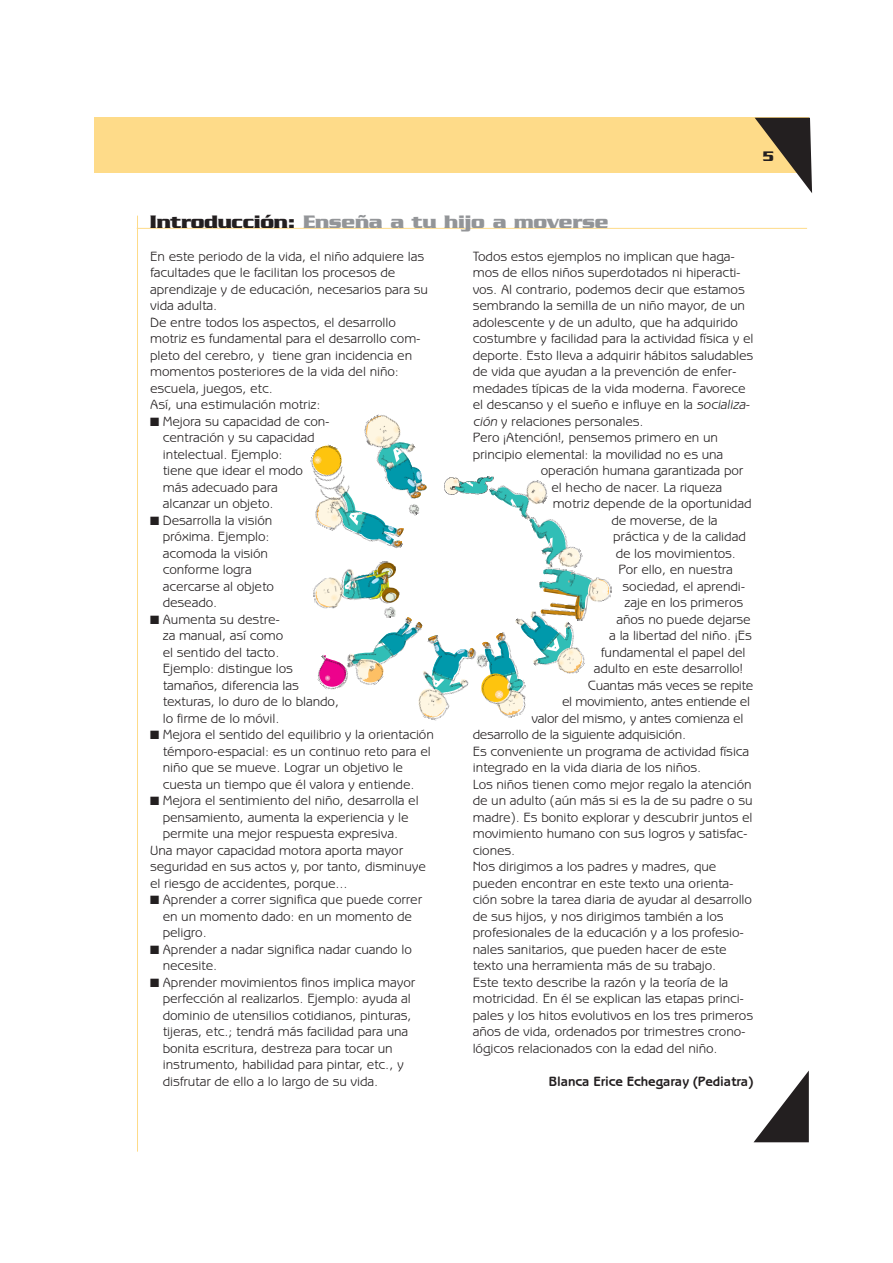
<style>
.page{position:relative;width:893px;height:1263px;background:#fff}
.page>*{position:absolute;margin:0;border:0;box-sizing:border-box;transform-origin:0 0}
.t1{font:700 19.5px "Serpentine";letter-spacing:-.015em;color:#939598}
.t2{font:700 15px "Serpentine";color:#231f20}
.t3{font:13.5px/16.5px "Benguiat Gothic";letter-spacing:-.005em;color:#231f20}
.t4{font:700 13.5px "Benguiat Gothic";letter-spacing:-.005em;color:#231f20}
.s1{color:#231f20}
.s2{font-style:italic}
</style>
<div class="page">
<svg style="left:754px;top:1071px;width:54px;height:71px"></svg>
<div style="left:94px;top:118px;width:714px;height:55px;background:#fedb89"></div>
<svg style="left:755px;top:118px;width:57px;height:75px"></svg>
<hr style="left:137px;top:216px;width:1px;height:936px;background:#fedb89">
<hr style="left:137px;top:228px;width:670px;height:1px;background:#fedb89">
<img style="left:609px;top:583px;width:3px;height:15px">
<svg style="left:311px;top:444px;width:298px;height:275px"></svg>
<img style="left:355px;top:414px;width:90px;height:103px">
<p class="t2" style="left:762px;top:152px;width:13px">5</p>
<h1 class="t1" style="left:149px;top:216px;width:460px"><span class="s1">Introducción:</span> Enseña a tu hijo a moverse</h1>
<p class="t3" style="left:150px;top:249px;width:279px">En este periodo de la vida, el niño adquiere las facultades que le facilitan los procesos de aprendizaje y de educación, necesarios para su vida adulta.<br>De entre todos los aspectos, el desarrollo motriz es fundamental para el desarrollo com&shy;pleto del cerebro, y tiene gran incidencia en momentos posteriores de la vida del niño: escuela, juegos, etc.<br>Así, una estimulación motriz:</p>
<p class="t3" style="left:163px;top:414px;width:168px;text-indent:-13px">■ Mejora su capacidad de con&shy;centración y su capacidad intelectual. Ejemplo:<br>tiene que idear el modo más adecuado para<br>alcanzar un objeto.</p>
<p class="t3" style="left:163px;top:513px;width:113px;text-indent:-13px">■ Desarrolla la visión próxima. Ejemplo: acomoda la visión conforme logra acercarse al objeto deseado.</p>
<p class="t3" style="left:163px;top:612px;width:178px;text-indent:-13px">■ Aumenta su destre-<br>za manual, así como<br>el sentido del tacto.<br>Ejemplo: distingue los tamaños, diferencia las texturas, lo duro de lo blando, lo firme de lo móvil.</p>
<p class="t3" style="left:163px;top:728px;width:272px;text-indent:-13px">■ Mejora el sentido del equilibrio y la orientación témporo-espacial: es un continuo reto para el niño que se mueve. Lograr un objetivo le cuesta un tiempo que él valora y entiende.</p>
<p class="t3" style="left:150px;top:794px;width:270px">■ Mejora el sentimiento del niño, desarrolla el</p>
<p class="t3" style="left:163px;top:810px;width:247px">pensamiento, aumenta la experiencia y le</p>
<p class="t3" style="left:163px;top:827px;width:237px">permite una mejor respuesta expresiva.</p>
<p class="t3" style="left:150px;top:843px;width:254px">Una mayor capacidad motora aporta mayor</p>
<p class="t3" style="left:150px;top:860px;width:277px">seguridad en sus actos y, por tanto, disminuye</p>
<p class="t3" style="left:150px;top:876px;width:199px">el riesgo de accidentes, porque...</p>
<p class="t3" style="left:163px;top:893px;width:261px;text-indent:-13px">■ Aprender a correr significa que puede correr en un momento dado: en un momento de peligro.</p>
<p class="t3" style="left:163px;top:942px;width:251px;text-indent:-13px">■ Aprender a nadar significa nadar cuando lo necesite.</p>
<p class="t3" style="left:163px;top:975px;width:254px;text-indent:-13px">■ Aprender movimientos finos implica mayor perfección al realizarlos. Ejemplo: ayuda al dominio de utensilios cotidianos, pinturas, tijeras, etc.; tendrá más facilidad para una bonita escritura, destreza para tocar un instrumento, habilidad para pintar, etc., y disfrutar de ello a lo largo de su vida.</p>
<p class="t3" style="left:473px;top:249px;width:263px">Todos estos ejemplos no implican que haga-</p>
<p class="t3" style="left:473px;top:266px;width:269px">mos de ellos niños superdotados ni hiperacti-</p>
<p class="t3" style="left:473px;top:282px;width:273px">vos. Al contrario, podemos decir que estamos</p>
<p class="t3" style="left:473px;top:299px;width:274px">sembrando la semilla de un niño mayor, de un</p>
<p class="t3" style="left:473px;top:315px;width:267px">adolescente y de un adulto, que ha adquirido</p>
<p class="t3" style="left:473px;top:332px;width:282px">costumbre y facilidad para la actividad física y el</p>
<p class="t3" style="left:473px;top:348px;width:282px">deporte. Esto lleva a adquirir hábitos saludables</p>
<p class="t3" style="left:473px;top:365px;width:265px">de vida que ayudan a la prevención de enfer-</p>
<p class="t3" style="left:473px;top:381px;width:274px">medades típicas de la vida moderna. Favorece</p>
<p class="t3" style="left:473px;top:398px;width:280px">el descanso y el sueño e influye en la <span class="s2">socializa-</span></p>
<p class="t3" style="left:473px;top:414px;width:172px"><span class="s2">ción</span> y relaciones personales.</p>
<p class="t3" style="left:473px;top:431px;width:247px">Pero ¡Atención!, pensemos primero en un</p>
<p class="t3" style="left:473px;top:447px;width:252px">principio elemental: la movilidad no es una</p>
<p class="t3" style="left:541px;top:464px;width:204px">operación humana garantizada por</p>
<p class="t3" style="left:551px;top:480px;width:172px">el hecho de nacer. La riqueza</p>
<p class="t3" style="left:552px;top:497px;width:200px">motriz depende de la oportunidad</p>
<p class="t3" style="left:611px;top:513px;width:108px">de moverse, de la</p>
<p class="t3" style="left:613px;top:530px;width:134px">práctica y de la calidad</p>
<p class="t3" style="left:615px;top:546px;width:122px">de los movimientos.</p>
<p class="t3" style="left:618px;top:563px;width:116px">Por ello, en nuestra</p>
<p class="t3" style="left:622px;top:579px;width:124px">sociedad, el aprendi-</p>
<p class="t3" style="left:624px;top:596px;width:120px">zaje en los primeros</p>
<p class="t3" style="left:616px;top:612px;width:136px">años no puede dejarse</p>
<p class="t3" style="left:609px;top:629px;width:144px">a la libertad del niño. ¡Es</p>
<p class="t3" style="left:601px;top:645px;width:146px">fundamental el papel del</p>
<p class="t3" style="left:593px;top:662px;width:150px">adulto en este desarrollo!</p>
<p class="t3" style="left:588px;top:678px;width:167px">Cuantas más veces se repite</p>
<p class="t3" style="left:562px;top:695px;width:190px">el movimiento, antes entiende el</p>
<p class="t3" style="left:531px;top:711px;width:213px">valor del mismo, y antes comienza el</p>
<p class="t3" style="left:472px;top:728px;width:215px">desarrollo de la siguiente adquisición.</p>
<p class="t3" style="left:472px;top:744px;width:278px">Es conveniente un programa de actividad física</p>
<p class="t3" style="left:472px;top:761px;width:230px">integrado en la vida diaria de los niños.</p>
<p class="t3" style="left:472px;top:777px;width:280px">Los niños tienen como mejor regalo la atención</p>
<p class="t3" style="left:472px;top:794px;width:281px">de un adulto (aún más si es la de su padre o su</p>
<p class="t3" style="left:472px;top:810px;width:281px">madre). Es bonito explorar y descubrir juntos el</p>
<p class="t3" style="left:472px;top:827px;width:276px">movimiento humano con sus logros y satisfac-</p>
<p class="t3" style="left:472px;top:843px;width:44px">ciones.</p>
<p class="t3" style="left:472px;top:860px;width:245px">Nos dirigimos a los padres y madres, que</p>
<p class="t3" style="left:472px;top:876px;width:262px">pueden encontrar en este texto una orienta-</p>
<p class="t3" style="left:472px;top:893px;width:281px">ción sobre la tarea diaria de ayudar al desarrollo</p>
<p class="t3" style="left:472px;top:909px;width:252px">de sus hijos, y nos dirigimos también a los</p>
<p class="t3" style="left:472px;top:926px;width:273px">profesionales de la educación y a los profesio-</p>
<p class="t3" style="left:472px;top:942px;width:255px">nales sanitarios, que pueden hacer de este</p>
<p class="t3" style="left:472px;top:959px;width:245px">texto una herramienta más de su trabajo.</p>
<p class="t3" style="left:472px;top:975px;width:257px">Este texto describe la razón y la teoría de la</p>
<p class="t3" style="left:472px;top:992px;width:273px">motricidad. En él se explican las etapas princi-</p>
<p class="t3" style="left:472px;top:1008px;width:282px">pales y los hitos evolutivos en los tres primeros</p>
<p class="t3" style="left:472px;top:1025px;width:274px">años de vida, ordenados por trimestres crono-</p>
<p class="t3" style="left:472px;top:1041px;width:246px">lógicos relacionados con la edad del niño.</p>
<p class="t4" style="left:549px;top:1076px;width:206px">Blanca Erice Echegaray (Pediatra)</p>
</div>
